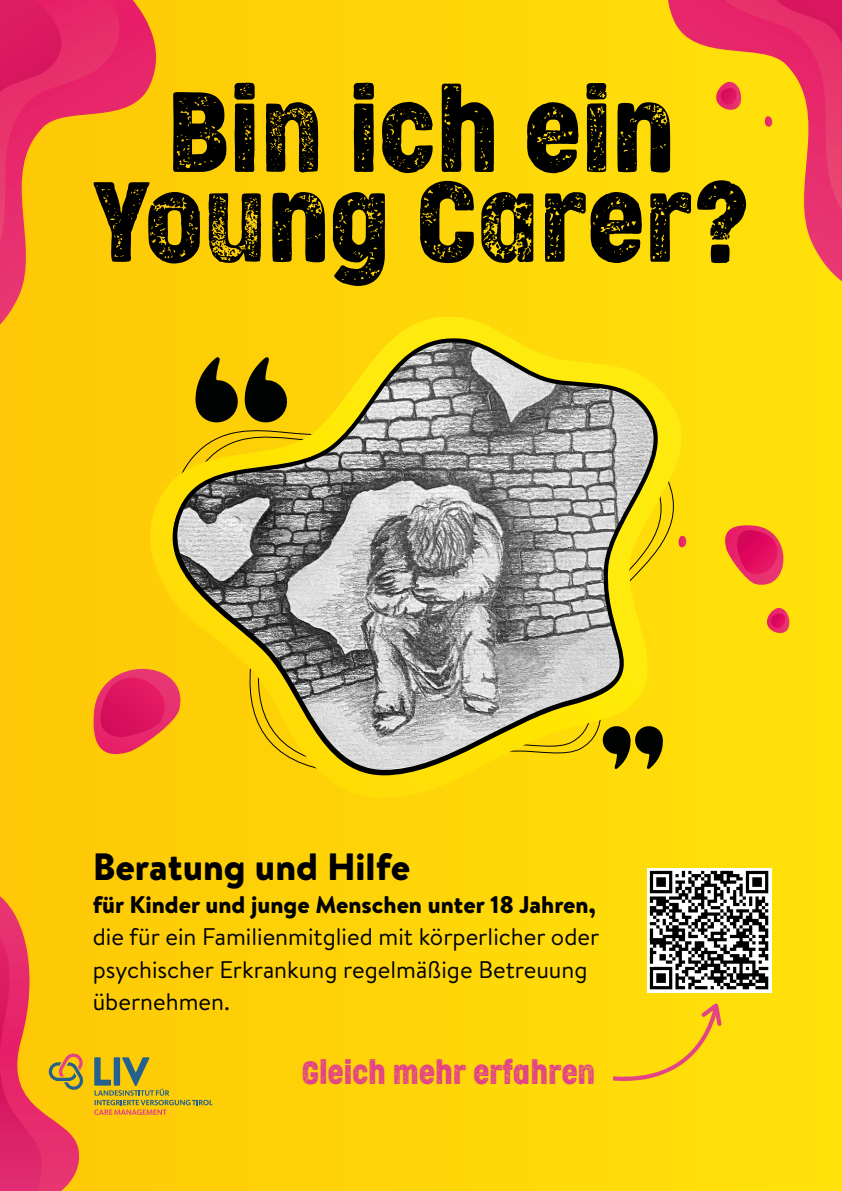
<style>
.page{position:relative;width:842px;height:1191px;background:#fff}
.page>*{position:absolute;margin:0;border:0;box-sizing:border-box;transform-origin:0 0}
.t1{font:107px/89.8px "Cocogoose Condensed Letterpress";color:#000;text-align:center}
.t2{font:900 38px "Brandon Text";color:#000}
.t3{font:30px "Cocogoose Condensed Letterpress";color:#e24486}
.t4{font:24px/32.4px "Brandon Text";color:#000}
.t5{font:900 24px "Brandon Text";color:#000}
</style>
<div class="page">
<div style="left:0;top:0;width:842px;height:1191px;background:linear-gradient(to right,#fec806,#ffe20a)"></div>
<svg style="left:94px;top:1057px;width:119px;height:58px;background:#d5b522"></svg>
<svg style="left:150px;top:316px;width:532px;height:491px;background:#fed608"></svg>
<svg style="left:150px;top:334px;width:547px;height:442px;background:#beaf5b"></svg>
<svg style="left:668px;top:0;width:174px;height:281px;background:#fbc218"></svg>
<svg style="left:714px;top:0;width:128px;height:210px;background:#f28439"></svg>
<svg style="left:0;top:896px;width:84px;height:295px;background:#ef7e36"></svg>
<svg style="left:94px;top:669px;width:86px;height:89px;background:#e94e4b"></svg>
<svg style="left:647px;top:867px;width:124px;height:125px"></svg>
<svg style="left:650px;top:871px;width:118px;height:118px"></svg>
<svg style="left:613px;top:1003px;width:109px;height:79px;background:#fcd013"></svg>
<svg style="left:0;top:0;width:156px;height:325px;background:#f9a91c"></svg>
<svg style="left:0;top:0;width:122px;height:242px;background:#ee6840"></svg>
<svg style="left:722px;top:525px;width:72px;height:67px;background:#f0743a"></svg>
<svg style="left:765px;top:608px;width:24px;height:30px"></svg>
<svg style="left:679px;top:536px;width:8px;height:14px"></svg>
<h1 class="t1" style="left:92px;top:92px;width:658px">Bin ich ein<br>Young Carer?</h1>
<h2 class="t2" style="left:93px;top:840px;width:319px">Beratung und Hilfe</h2>
<p class="t5" style="left:93px;top:887px;width:504px">für Kinder und junge Menschen unter 18 Jahren,</p>
<p class="t4" style="left:93px;top:919px;width:508px">die für ein Familienmitglied mit körperlicher oder psychischer Erkrankung regelmäßige Betreuung übernehmen.</p>
<p class="t3" style="left:302px;top:1052px;width:295px">Gleich mehr erfahren</p>
</div>
